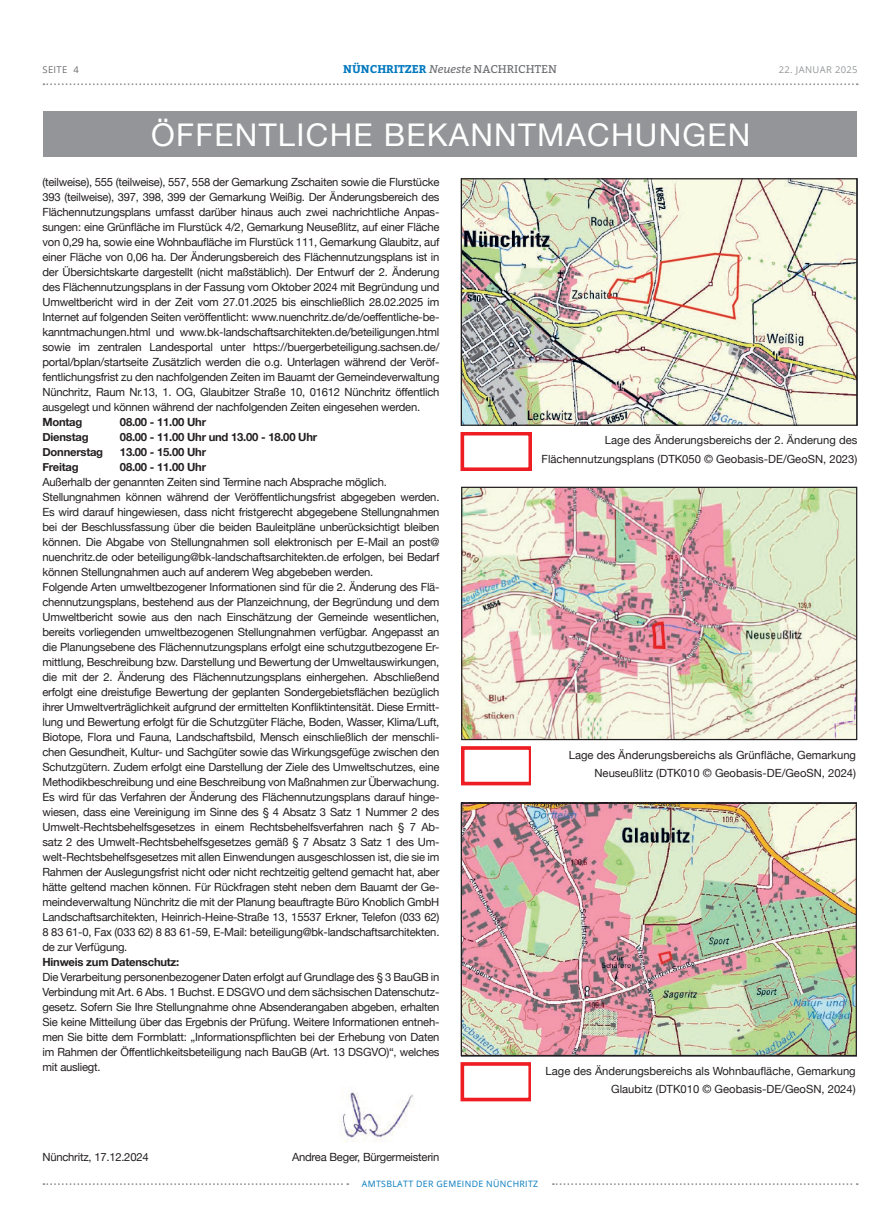
<style>
.page{position:relative;width:886px;height:1223px;background:#fff}
.page>*{position:absolute;margin:0;border:0;box-sizing:border-box;transform-origin:0 0}
.t1{font:31.25px "Helvetica Neue";letter-spacing:.04em;color:#fff}
.t2{font:11.25px/15px "Helvetica Neue";letter-spacing:-.02em;color:#231f20;text-align:justify}
.t3{font:11.25px/18.8px "Helvetica Neue";color:#231f20;text-align:right}
.t4{font:700 11.25px "Helvetica Neue";letter-spacing:-.02em;color:#231f20}
.t5{font:700 11.25px "Bitter";color:#0078be}
.t6{font:9.38px "Open Sans";letter-spacing:.04em;color:#939598}
.t7{font:9.38px "Open Sans";letter-spacing:.04em;color:#6c6d70}
.t8{font:8.75px "Open Sans";letter-spacing:.04em;color:#0078be}
.s1{font-weight:400;font-style:italic;color:#6c6d70}
.s2{font-weight:400;color:#6c6d70}
</style>
<div class="page">
<svg style="left:43px;top:83px;width:815px;height:2px"></svg>
<svg style="left:43px;top:1183px;width:305px;height:2px"></svg>
<svg style="left:553px;top:1183px;width:305px;height:2px"></svg>
<img style="left:463px;top:804px;width:392px;height:250px">
<div style="left:43px;top:112px;width:814px;height:45px;background:#939598"></div>
<img style="left:463px;top:180px;width:393px;height:244px">
<div style="left:461px;top:178px;width:397px;height:248px;border:1px solid #231f20"></div>
<div style="left:461px;top:432px;width:70px;height:39px;border:4px solid #ee1d23"></div>
<img style="left:463px;top:488px;width:392px;height:250px">
<div style="left:461px;top:486px;width:396px;height:254px;border:1px solid #231f20"></div>
<svg style="left:461px;top:746px;width:70px;height:39px"></svg>
<div style="left:461px;top:802px;width:396px;height:254px;border:1px solid #231f20"></div>
<svg style="left:461px;top:1062px;width:69px;height:39px"></svg>
<img style="left:342px;top:1091px;width:71px;height:51px">
<p class="t7" style="left:43px;top:63px;width:38px">SEITE 4</p>
<p class="t5" style="left:343px;top:61px;width:215px">NÜNCHRITZER <span class="s1">Neueste</span> <span class="s2">NACHRICHTEN</span></p>
<p class="t6" style="left:779px;top:63px;width:80px">22. JANUAR 2025</p>
<h1 class="t1" style="left:151px;top:112px;width:601px">ÖFFENTLICHE BEKANNTMACHUNGEN</h1>
<p class="t2" style="left:42px;top:175px;width:398px">(teilweise), 555 (teilweise), 557, 558 der Gemarkung Zschaiten sowie die Flurstücke 393 (teilweise), 397, 398, 399 der Gemarkung Weißig. Der Änderungsbereich des Flächennutzungsplans umfasst darüber hinaus auch zwei nachrichtliche Anpas&shy;sungen: eine Grünfläche im Flurstück 4/2, Gemarkung Neuseßlitz, auf einer Fläche von 0,29 ha, sowie eine Wohnbaufläche im Flurstück 111, Gemarkung Glaubitz, auf einer Fläche von 0,06 ha. Der Änderungsbereich des Flächennutzungsplans ist in der Übersichtskarte dargestellt (nicht maßstäblich). Der Entwurf der 2. Änderung des Flächennutzungsplans in der Fassung vom Oktober 2024 mit Begründung und Umweltbericht wird in der Zeit vom 27.01.2025 bis einschließlich 28.02.2025 im Internet auf folgenden Seiten veröffentlicht: www.nuenchritz.de/de/oeffentliche-be&shy;kanntmachungen.html und www.bk-landschaftsarchitekten.de/beteiligungen.html sowie im zentralen Landesportal unter https://buergerbeteiligung.sachsen.de/ portal/bplan/startseite Zusätzlich werden die o.g. Unterlagen während der Veröf&shy;fentlichungsfrist zu den nachfolgenden Zeiten im Bauamt der Gemeindeverwaltung Nünchritz, Raum Nr.13, 1. OG, Glaubitzer Straße 10, 01612 Nünchritz öffentlich ausgelegt und können während der nachfolgenden Zeiten eingesehen werden.</p>
<p class="t4" style="left:42px;top:413px;width:41px">Montag</p>
<p class="t4" style="left:120px;top:413px;width:88px">08.00 - 11.00 Uhr</p>
<p class="t4" style="left:42px;top:428px;width:48px">Dienstag</p>
<p class="t4" style="left:120px;top:428px;width:199px">08.00 - 11.00 Uhr und 13.00 - 18.00 Uhr</p>
<p class="t4" style="left:42px;top:443px;width:62px">Donnerstag</p>
<p class="t4" style="left:120px;top:443px;width:88px">13.00 - 15.00 Uhr</p>
<p class="t4" style="left:42px;top:458px;width:38px">Freitag</p>
<p class="t4" style="left:120px;top:458px;width:88px">08.00 - 11.00 Uhr</p>
<p class="t2" style="left:42px;top:475px;width:398px;text-align:left">Außerhalb der genannten Zeiten sind Termine nach Absprache möglich.<br>Stellungnahmen können während der Veröffentlichungsfrist abgegeben werden.<br>Es wird darauf hingewiesen, dass nicht fristgerecht abgegebene Stellungnahmen bei der Beschlussfassung über die beiden Bauleitpläne unberücksichtigt bleiben können. Die Abgabe von Stellungnahmen soll elektronisch per E-Mail an post@ nuenchritz.de oder beteiligung@bk-landschaftsarchitekten.de erfolgen, bei Bedarf können Stellungnahmen auch auf anderem Weg abgebeben werden.<br>Folgende Arten umweltbezogener Informationen sind für die 2. Änderung des Flä&shy;chennutzungsplans, bestehend aus der Planzeichnung, der Begründung und dem Umweltbericht sowie aus den nach Einschätzung der Gemeinde wesentlichen, bereits vorliegenden umweltbezogenen Stellungnahmen verfügbar. Angepasst an die Planungsebene des Flächennutzungsplans erfolgt eine schutzgutbezogene Er&shy;mittlung, Beschreibung bzw. Darstellung und Bewertung der Umweltauswirkungen, die mit der 2. Änderung des Flächennutzungsplans einhergehen. Abschließend erfolgt eine dreistufige Bewertung der geplanten Sondergebietsflächen bezüglich ihrer Umweltverträglichkeit aufgrund der ermittelten Konfliktintensität. Diese Ermitt&shy;lung und Bewertung erfolgt für die Schutzgüter Fläche, Boden, Wasser, Klima/Luft, Biotope, Flora und Fauna, Landschaftsbild, Mensch einschließlich der menschli&shy;chen Gesundheit, Kultur- und Sachgüter sowie das Wirkungsgefüge zwischen den Schutzgütern. Zudem erfolgt eine Darstellung der Ziele des Umweltschutzes, eine Methodikbeschreibung und eine Beschreibung von Maßnahmen zur Überwachung.<br>Es wird für das Verfahren der Änderung des Flächennutzungsplans darauf hinge&shy;wiesen, dass eine Vereinigung im Sinne des § 4 Absatz 3 Satz 1 Nummer 2 des Umwelt-Rechtsbehelfsgesetzes in einem Rechtsbehelfsverfahren nach § 7 Ab&shy;satz 2 des Umwelt-Rechtsbehelfsgesetzes gemäß § 7 Absatz 3 Satz 1 des Um&shy;welt-Rechtsbehelfsgesetzes mit allen Einwendungen ausgeschlossen ist, die sie im Rahmen der Auslegungsfrist nicht oder nicht rechtzeitig geltend gemacht hat, aber hätte geltend machen können. Für Rückfragen steht neben dem Bauamt der Ge&shy;meindeverwaltung Nünchritz die mit der Planung beauftragte Büro Knoblich GmbH Landschaftsarchitekten, Heinrich-Heine-Straße 13, 15537 Erkner, Telefon (033 62)<br>8 83 61-0, Fax (033 62) 8 83 61-59, E-Mail: beteiligung@bk-landschaftsarchitekten. de zur Verfügung.</p>
<p class="t4" style="left:42px;top:953px;width:138px">Hinweis zum Datenschutz:</p>
<p class="t2" style="left:42px;top:970px;width:398px">Die Verarbeitung personenbezogener Daten erfolgt auf Grundlage des § 3 BauGB in Verbindung mit Art. 6 Abs. 1 Buchst. E DSGVO und dem sächsischen Datenschutz&shy;gesetz. Sofern Sie Ihre Stellungnahme ohne Absenderangaben abgeben, erhalten Sie keine Mitteilung über das Ergebnis der Prüfung. Weitere Informationen entneh&shy;men Sie bitte dem Formblatt: „Informationspflichten bei der Erhebung von Daten im Rahmen der Öffentlichkeitsbeteiligung nach BauGB (Art. 13 DSGVO)“, welches mit ausliegt.</p>
<p class="t2" style="left:42px;top:1150px;width:108px">Nünchritz, 17.12.2024</p>
<p class="t2" style="left:292px;top:1150px;width:149px">Andrea Beger, Bürgermeisterin</p>
<p class="t3" style="left:542px;top:431px;width:317px">Lage des Änderungsbereichs der 2. Änderung des<br>Flächennutzungsplans (DTK050 © Geobasis-DE/GeoSN, 2023)</p>
<p class="t3" style="left:569px;top:746px;width:289px">Lage des Änderungsbereichs als Grünfläche, Gemarkung<br>Neuseußlitz (DTK010 © Geobasis-DE/GeoSN, 2024)</p>
<p class="t3" style="left:546px;top:1061px;width:312px">Lage des Änderungsbereichs als Wohnbaufläche, Gemarkung<br>Glaubitz (DTK010 © Geobasis-DE/GeoSN, 2024)</p>
<p class="t8" style="left:362px;top:1177px;width:178px">AMTSBLATT DER GEMEINDE NÜNCHRITZ</p>
</div>
